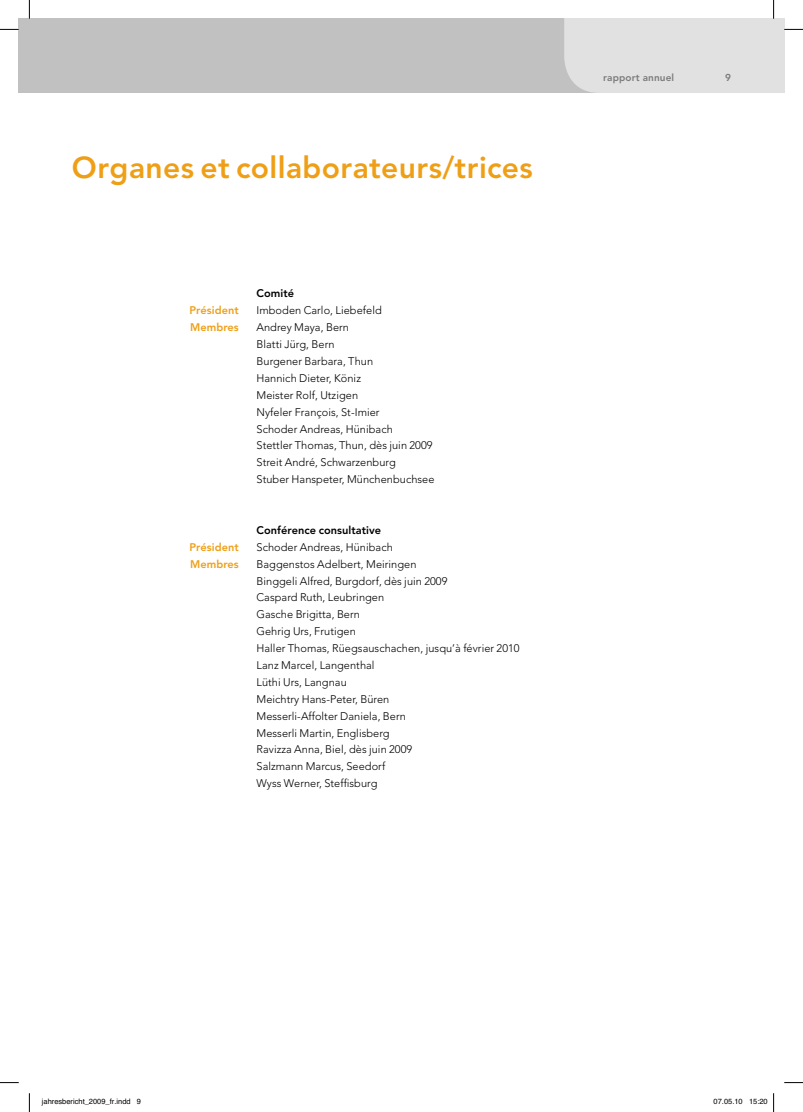
<style>
.page{position:relative;width:803px;height:1112px;background:#fff}
.page>*{position:absolute;margin:0;border:0;box-sizing:border-box;transform-origin:0 0}
.t1{font:30px "Avenir LT Heavy OV RSESYA";letter-spacing:.015em;color:#ef9f16}
.t2{font:11px/16.9px "Avenir LT Light OV HTESYA";letter-spacing:.005em;color:#000}
.t3{font:11px/16.9px "Avenir LT Heavy OV RSESYA";letter-spacing:.005em;color:#ef9f16}
.t4{font:11px "Avenir LT Heavy OV RSESYA";letter-spacing:.005em;color:#000}
.t5{font:10px "Avenir LT Heavy OV RSESYA";letter-spacing:.01em;color:#7c7c7c}
.t6{font:7.5px "Helvetica OV ZSESYA";color:#000}
</style>
<div class="page">
<div style="left:30px;top:19px;width:534px;height:74px;background:#c1c1c1"></div>
<svg style="left:0;top:1082px;width:19px;height:1px"></svg>
<svg style="left:784px;top:1082px;width:19px;height:1px"></svg>
<svg style="left:0;top:0;width:30px;height:93px"></svg>
<svg style="left:29px;top:1093px;width:1px;height:18px"></svg>
<svg style="left:564px;top:0;width:239px;height:93px"></svg>
<svg style="left:773px;top:1093px;width:1px;height:18px"></svg>
<h1 class="t1" style="left:72px;top:157px;width:462px">Organes et collaborateurs/trices</h1>
<p class="t3" style="left:189px;top:303px;width:51px">Président<br>Membres</p>
<p class="t3" style="left:189px;top:539px;width:51px">Président<br>Membres</p>
<p class="t4" style="left:256px;top:289px;width:39px">Comité</p>
<p class="t2" style="left:256px;top:302px;width:180px">Imboden Carlo, Liebefeld<br>Andrey Maya, Bern<br>Blatti Jürg, Bern<br>Burgener Barbara, Thun<br>Hannich Dieter, Köniz<br>Meister Rolf, Utzigen<br>Nyfeler François, St-Imier<br>Schoder Andreas, Hünibach<br>Stettler Thomas, Thun, dès juin 2009<br>Streit André, Schwarzenburg<br>Stuber Hanspeter, Münchenbuchsee</p>
<p class="t4" style="left:256px;top:526px;width:126px">Conférence consultative</p>
<p class="t2" style="left:256px;top:538px;width:265px">Schoder Andreas, Hünibach<br>Baggenstos Adelbert, Meiringen<br>Binggeli Alfred, Burgdorf, dès juin 2009<br>Caspard Ruth, Leubringen<br>Gasche Brigitta, Bern<br>Gehrig Urs, Frutigen<br>Haller Thomas, Rüegsauschachen, jusqu’à février 2010<br>Lanz Marcel, Langenthal<br>Lüthi Urs, Langnau<br>Meichtry Hans-Peter, Büren<br>Messerli-Affolter Daniela, Bern<br>Messerli Martin, Englisberg<br>Ravizza Anna, Biel, dès juin 2009<br>Salzmann Marcus, Seedorf<br>Wyss Werner, Steffisburg</p>
<p class="t5" style="left:603px;top:74px;width:72px">rapport annuel</p>
<p class="t5" style="left:725px;top:74px;width:7px">9</p>
<p class="t6" style="left:42px;top:1097px;width:101px">jahresbericht_2009_fr.indd 9</p>
<p class="t6" style="left:713px;top:1097px;width:56px">07.05.10 15:20</p>
</div>
